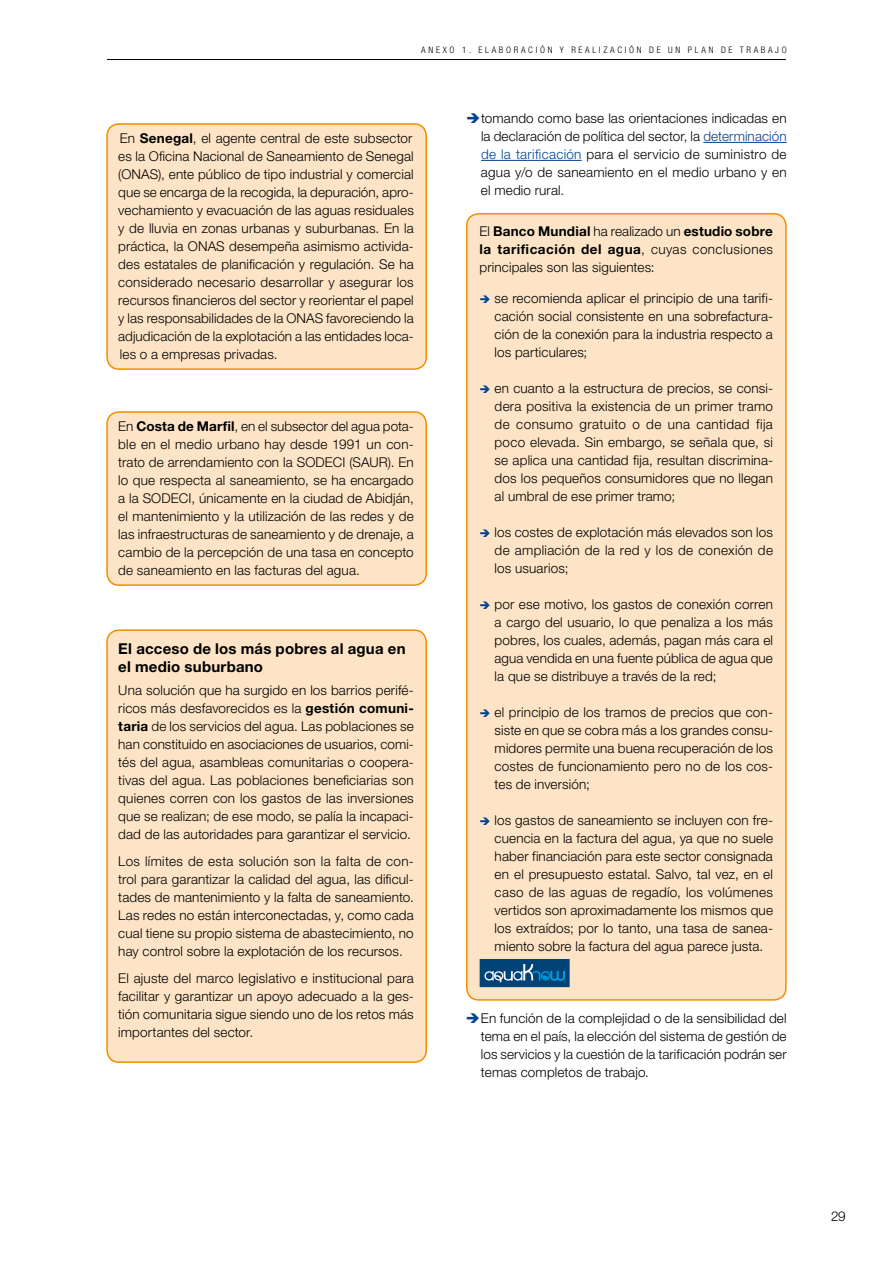
<style>
.page{position:relative;width:893px;height:1263px;background:#fff}
.page>*{position:absolute;margin:0;border:0;box-sizing:border-box;transform-origin:0 0}
.t1{font:700 15px/18px "Helvetica Neue LT Std";letter-spacing:.015em;color:#000}
.t2{font:300 13.5px/18px "Helvetica Neue LT Std";letter-spacing:.01em;color:#000;text-align:justify}
.t3{font:300 condensed 9px "Helvetica Neue LT Std";letter-spacing:.3em;color:#000}
.s1{font-weight:700}
.s2{color:#004494}
</style>
<div class="page">
<hr style="left:107px;top:59px;width:679px;height:1px;background:#000">
<hr style="left:703px;top:142px;width:84px;height:1px;background:#004494">
<hr style="left:481px;top:160px;width:101px;height:1px;background:#004494">
<div style="left:467px;top:214px;width:319px;height:786px;background:#fde4c6;border-radius:12px"></div>
<svg style="left:480px;top:959px;width:90px;height:28px"></svg>
<div style="left:466px;top:213px;width:321px;height:788px;border:2px solid #f18e00;border-radius:12px"></div>
<div style="left:107px;top:124px;width:319px;height:245px;background:#fde4c6;border-radius:12px"></div>
<div style="left:106px;top:123px;width:321px;height:247px;border:2px solid #f18e00;border-radius:12px"></div>
<div style="left:107px;top:412px;width:319px;height:173px;background:#fde4c6;border-radius:12px"></div>
<div style="left:106px;top:411px;width:321px;height:175px;border:2px solid #f18e00;border-radius:12px"></div>
<div style="left:107px;top:630px;width:319px;height:432px;background:#fde4c6;border-radius:12px"></div>
<div style="left:106px;top:629px;width:321px;height:434px;border:2px solid #f18e00;border-radius:12px"></div>
<p class="t3" style="left:421px;top:45px;width:367px">ANEXO 1.E LABORACIÓN Y REALIZACIÓN DE UN PLAN DE TRABAJO</p>
<p class="t2" style="left:118px;top:129px;width:297px">En <span class="s1">Senegal</span>, el agente central de este subsector es la Oficina Nacional de Saneamiento de Senegal (ONAS), ente público de tipo industrial y comercial que se encarga de la recogida, la depuración, apro&shy;vechamiento y evacuación de las aguas residuales y de lluvia en zonas urbanas y suburbanas. En la práctica, la ONAS desempeña asimismo activida&shy;des estatales de planificación y regulación. Se ha considerado necesario desarrollar y asegurar los recursos financieros del sector y reorientar el papel y las responsabilidades de la ONAS favoreciendo la adjudicación de la explotación a las entidades loca&shy;les o a empresas privadas.</p>
<p class="t2" style="left:118px;top:417px;width:297px">En <span class="s1">Costa de Marfil</span>, en el subsector del agua pota&shy;ble en el medio urbano hay desde 1991 un con&shy;trato de arrendamiento con la SODECI (SAUR). En lo que respecta al saneamiento, se ha encargado a la SODECI, únicamente en la ciudad de Abidján, el mantenimiento y la utilización de las redes y de las infraestructuras de saneamiento y de drenaje, a cambio de la percepción de una tasa en concepto de saneamiento en las facturas del agua.</p>
<p class="t1" style="left:118px;top:639px;width:289px">El acceso de los más pobres al agua en el medio suburbano</p>
<p class="t2" style="left:118px;top:680px;width:297px">Una solución que ha surgido en los barrios perifé&shy;ricos más desfavorecidos es la <span class="s1">gestión comuni&shy;taria</span> de los servicios del agua. Las poblaciones se han constituido en asociaciones de usuarios, comi&shy;tés del agua, asambleas comunitarias o coopera&shy;tivas del agua. Las poblaciones beneficiarias son quienes corren con los gastos de las inversiones que se realizan; de ese modo, se palía la incapaci&shy;dad de las autoridades para garantizar el servicio.</p>
<p class="t2" style="left:118px;top:851px;width:297px">Los límites de esta solución son la falta de con&shy;trol para garantizar la calidad del agua, las dificul&shy;tades de mantenimiento y la falta de saneamiento.<br>Las redes no están interconectadas, y, como cada cual tiene su propio sistema de abastecimiento, no hay control sobre la explotación de los recursos.</p>
<p class="t2" style="left:118px;top:968px;width:297px">El ajuste del marco legislativo e institucional para facilitar y garantizar un apoyo adecuado a la ges&shy;tión comunitaria sigue siendo uno de los retos más importantes del sector.</p>
<p class="t2" style="left:481px;top:109px;width:307px">tomando como base las orientaciones indicadas en la declaración de política del sector, la <span class="s2">determinación de la tarificación</span> para el servicio de suministro de agua y/o de saneamiento en el medio urbano y en el medio rural.</p>
<p class="t2" style="left:480px;top:222px;width:295px">El <span class="s1">Banco Mundial</span> ha realizado un <span class="s1">estudio sobre la tarificación del agua</span>, cuyas conclusiones principales son las siguientes:</p>
<p class="t2" style="left:494px;top:289px;width:280px">se recomienda aplicar el principio de una tarifi&shy;cación social consistente en una sobrefactura&shy;ción de la conexión para la industria respecto a los particulares;</p>
<p class="t2" style="left:494px;top:379px;width:280px">en cuanto a la estructura de precios, se consi&shy;dera positiva la existencia de un primer tramo de consumo gratuito o de una cantidad fija poco elevada. Sin embargo, se señala que, si se aplica una cantidad fija, resultan discrimina&shy;dos los pequeños consumidores que no llegan al umbral de ese primer tramo;</p>
<p class="t2" style="left:494px;top:523px;width:280px">los costes de explotación más elevados son los de ampliación de la red y los de conexión de los usuarios;</p>
<p class="t2" style="left:494px;top:595px;width:280px">por ese motivo, los gastos de conexión corren a cargo del usuario, lo que penaliza a los más pobres, los cuales, además, pagan más cara el agua vendida en una fuente pública de agua que la que se distribuye a través de la red;</p>
<p class="t2" style="left:494px;top:703px;width:280px">el principio de los tramos de precios que con&shy;siste en que se cobra más a los grandes consu&shy;midores permite una buena recuperación de los costes de funcionamiento pero no de los cos&shy;tes de inversión;</p>
<p class="t2" style="left:494px;top:811px;width:280px">los gastos de saneamiento se incluyen con fre&shy;cuencia en la factura del agua, ya que no suele haber financiación para este sector consignada en el presupuesto estatal. Salvo, tal vez, en el caso de las aguas de regadío, los volúmenes vertidos son aproximadamente los mismos que los extraídos; por lo tanto, una tasa de sanea&shy;miento sobre la factura del agua parece justa.</p>
<p class="t2" style="left:481px;top:1009px;width:307px">En función de la complejidad o de la sensibilidad del tema en el país, la elección del sistema de gestión de los servicios y la cuestión de la tarificación podrán ser temas completos de trabajo.</p>
<p class="t2" style="left:831px;top:1207px;width:16px">29</p>
</div>
